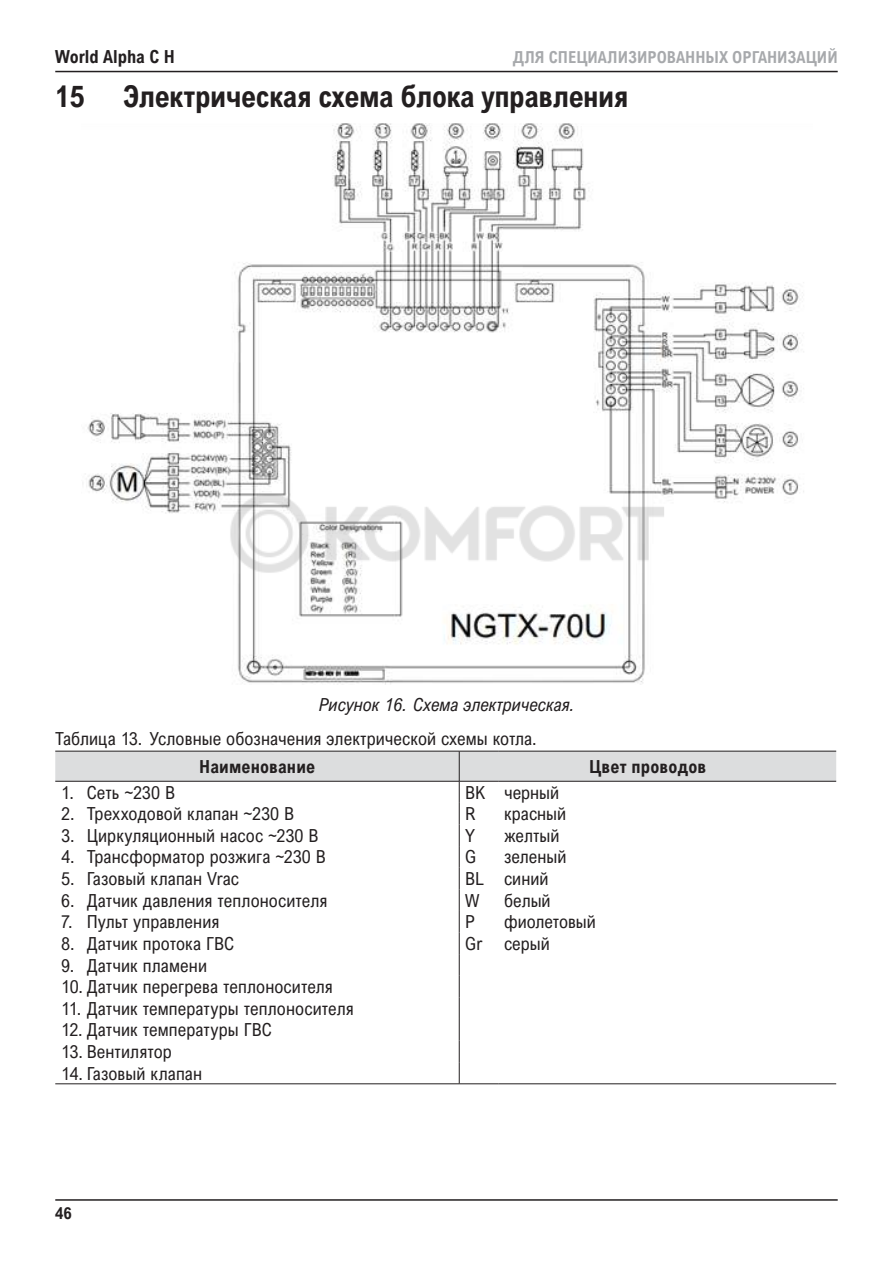
<style>
.page{position:relative;width:893px;height:1263px;background:#fff}
.page>*{position:absolute;margin:0;border:0;box-sizing:border-box;transform-origin:0 0}
.t1{font:700 30px "Arial Nova Cond";letter-spacing:-.015em;color:#231f20}
.t2{font:18px "Arial Nova Cond";letter-spacing:.005em;color:#231f20}
.t3{font:700 18px "Arial Nova Cond";letter-spacing:.005em;color:#231f20}
.t4{font:italic 18px "Arial Nova Cond";color:#231f20}
.t5{font:700 16.5px "Arial Nova Cond";color:#a7a9ac}
.t6{font:700 16.5px "Arial Nova Cond";color:#231f20}
</style>
<div class="page">
<hr style="left:55px;top:71px;width:783px;height:1px;background:#231f20">
<hr style="left:55px;top:1199px;width:783px;height:2px;background:#231f20">
<img style="left:87px;top:123px;width:717px;height:562px">
<hr style="left:55px;top:1083px;width:404px;height:1px;background:#231f20">
<hr style="left:459px;top:1083px;width:39px;height:1px;background:#231f20">
<hr style="left:498px;top:1083px;width:338px;height:1px;background:#231f20">
<svg style="left:55px;top:751px;width:781px;height:332px"></svg>
<hr style="left:459px;top:751px;width:1px;height:30px;background:#231f20">
<img style="left:223px;top:485px;width:447px;height:98px">
<p class="t3" style="left:55px;top:50px;width:121px">World Alpha C H</p>
<p class="t5" style="left:513px;top:47px;width:326px">ДЛЯ СПЕЦИАЛИЗИРОВАННЫХ ОРГАНИЗАЦИЙ</p>
<h1 class="t1" style="left:55px;top:85px;width:31px">15</h1>
<h1 class="t1" style="left:123px;top:77px;width:507px">Электрическая схема блока управления</h1>
<p class="t4" style="left:319px;top:693px;width:257px">Рисунок 16. Схема электрическая.</p>
<p class="t2" style="left:55px;top:727px;width:483px">Таблица 13. Условные обозначения электрической схемы котла.</p>
<p class="t3" style="left:199px;top:755px;width:117px">Наименование</p>
<p class="t3" style="left:589px;top:755px;width:119px">Цвет проводов</p>
<p class="t2" style="left:61px;top:781px;width:115px">1. Сеть ~230 В</p>
<p class="t2" style="left:465px;top:781px;width:95px">BK черный</p>
<p class="t2" style="left:61px;top:803px;width:234px">2. Трехходовой клапан ~230 В</p>
<p class="t2" style="left:465px;top:803px;width:12px">R</p>
<p class="t2" style="left:504px;top:803px;width:63px">красный</p>
<p class="t2" style="left:61px;top:824px;width:259px">3. Циркуляционный насос ~230 В</p>
<p class="t2" style="left:465px;top:825px;width:11px">Y</p>
<p class="t2" style="left:504px;top:824px;width:57px">желтый</p>
<p class="t2" style="left:61px;top:846px;width:266px">4. Трансформатор розжига ~230 В</p>
<p class="t2" style="left:465px;top:846px;width:13px">G</p>
<p class="t2" style="left:504px;top:846px;width:64px">зеленый</p>
<p class="t2" style="left:61px;top:867px;width:179px">5. Газовый клапан Vrac</p>
<p class="t2" style="left:465px;top:867px;width:85px">BL синий</p>
<p class="t2" style="left:61px;top:889px;width:268px">6. Датчик давления теплоносителя</p>
<p class="t2" style="left:465px;top:890px;width:16px">W</p>
<p class="t2" style="left:504px;top:889px;width:48px">белый</p>
<p class="t2" style="left:61px;top:911px;width:160px">7. Пульт управления</p>
<p class="t2" style="left:465px;top:911px;width:11px">P</p>
<p class="t2" style="left:504px;top:911px;width:93px">фиолетовый</p>
<p class="t2" style="left:61px;top:932px;width:174px">8. Датчик протока ГВС</p>
<p class="t2" style="left:465px;top:932px;width:86px">Gr серый</p>
<p class="t2" style="left:61px;top:954px;width:147px">9. Датчик пламени</p>
<p class="t2" style="left:61px;top:976px;width:273px">10. Датчик перегрева теплоносителя</p>
<p class="t2" style="left:61px;top:997px;width:294px">11. Датчик температуры теплоносителя</p>
<p class="t2" style="left:61px;top:1019px;width:212px">12. Датчик температуры ГВС</p>
<p class="t2" style="left:61px;top:1040px;width:112px">13. Вентилятор</p>
<p class="t2" style="left:61px;top:1062px;width:142px">14. Газовый клапан</p>
<p class="t6" style="left:55px;top:1207px;width:18px">46</p>
</div>
